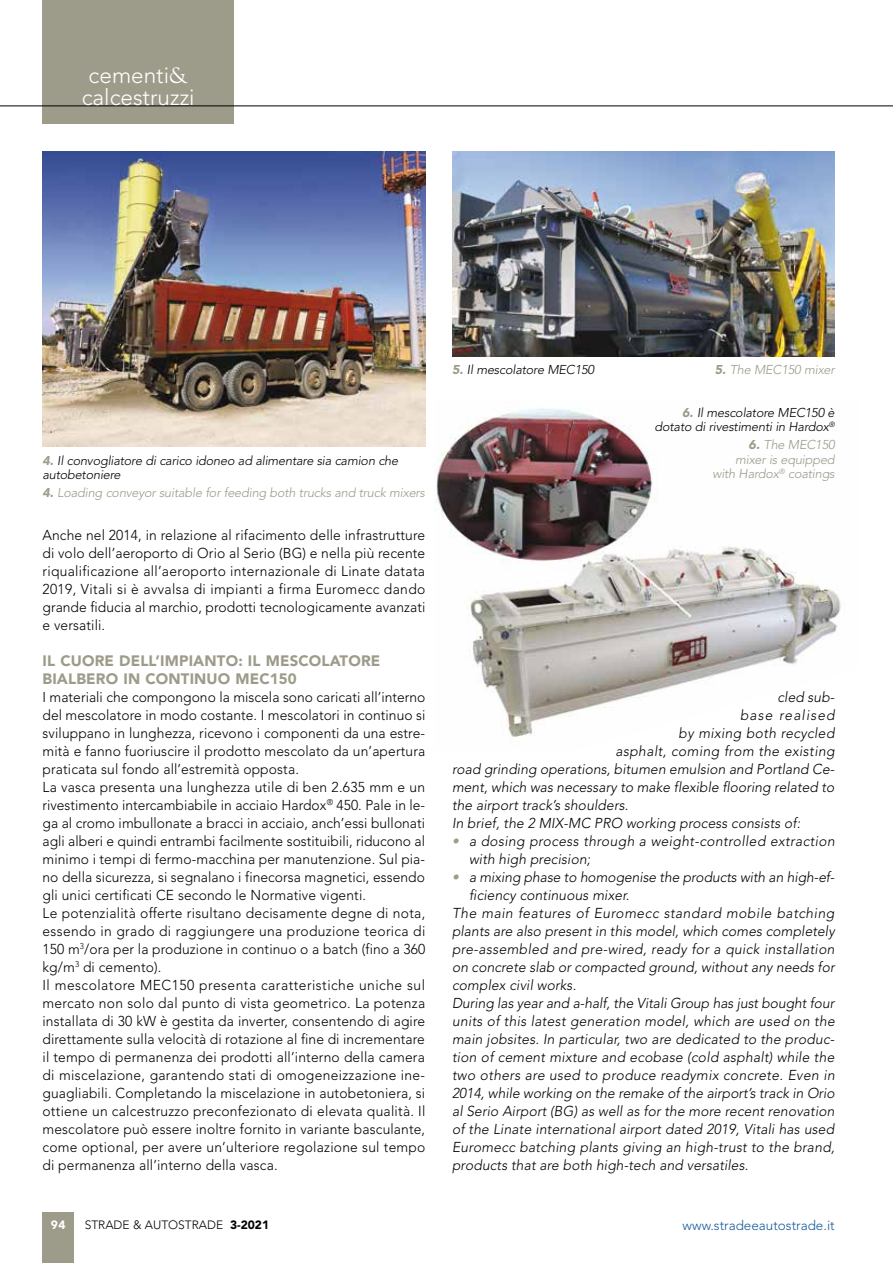
<style>
.page{position:relative;width:893px;height:1263px;background:#fff}
.page>*{position:absolute;margin:0;border:0;box-sizing:border-box;transform-origin:0 0}
.t1{font:300 22.5px/22.5px "Avenir";color:#fff;text-align:center}
.t2{font:900 15px/18px "Avenir";letter-spacing:.01em;color:#9d9b8a}
.t3{font:300 14.25px/18px "Avenir";letter-spacing:.01em;color:#000;text-align:justify}
.t4{font:italic 300 14.25px "Avenir";letter-spacing:.01em;color:#000}
.t5{font:italic 300 14.25px/18px "Avenir";letter-spacing:.03em;color:#000}
.t6{font:italic 300 14.25px "Avenir";letter-spacing:.04em;color:#000}
.t7{font:italic 300 14.25px "Avenir";letter-spacing:.08em;color:#000}
.t8{font:300 13.5px "Avenir";color:#165b9a}
.t9{font:italic 300 12.75px/14.2px "Avenir";letter-spacing:-.015em;color:#000}
.t10{font:italic 300 12.75px/14.2px "Avenir";letter-spacing:-.015em;color:#9d9b8a;text-align:right}
.t11{font:300 12px "Avenir";color:#000}
.t12{font:900 12px "Avenir";color:#fff}
.s1{font-family:"Goudy Std";font-weight:400}
.s2{font-weight:900;color:#9d9b8a}
.s3{font-weight:900}
.s4{color:#9d9b8a}
</style>
<div class="page">
<div style="left:43px;top:0;width:191px;height:124px;background:#9d9b8a"></div>
<hr style="left:0;top:106px;width:893px;height:1px;background:#000">
<div style="left:42px;top:1212px;width:32px;height:51px;background:#9d9b8a"></div>
<img style="left:42px;top:151px;width:383px;height:296px">
<img style="left:452px;top:151px;width:383px;height:206px">
<img style="left:435px;top:408px;width:406px;height:331px">
<h1 class="t1" style="left:82px;top:64px;width:114px">cementi<span class="s1">&amp; </span>calcestruzzi</h1>
<p class="t9" style="left:42px;top:453px;width:357px"><span class="s2">4.</span> Il convogliatore di carico idoneo ad alimentare sia camion che autobetoniere</p>
<p class="t10" style="left:42px;top:486px;width:384px"><span class="s3">4.</span> Loading conveyor suitable for feeding both trucks and truck mixers</p>
<p class="t3" style="left:43px;top:526px;width:384px">Anche nel 2014, in relazione al rifacimento delle infrastrutture di volo dell’aeroporto di Orio al Serio (BG) e nella più recente riqualificazione all’aeroporto internazionale di Linate datata 2019, Vitali si è avvalsa di impianti a firma Euromecc dando grande fiducia al marchio, prodotti tecnologicamente avanzati e versatili.</p>
<p class="t2" style="left:43px;top:652px;width:339px">IL CUORE DELL’IMPIANTO: IL MESCOLATORE<br>BIALBERO IN CONTINUO MEC150</p>
<p class="t3" style="left:43px;top:688px;width:384px;text-align:left">I materiali che compongono la miscela sono caricati all’interno del mescolatore in modo costante. I mescolatori in continuo si sviluppano in lunghezza, ricevono i componenti da una estre&shy;mità e fanno fuoriuscire il prodotto mescolato da un’apertura praticata sul fondo all’estremità opposta.<br>La vasca presenta una lunghezza utile di ben 2.635 mm e un rivestimento intercambiabile in acciaio Hardox<sup>®</sup> 450. Pale in le&shy;ga al cromo imbullonate a bracci in acciaio, anch’essi bullonati agli alberi e quindi entrambi facilmente sostituibili, riducono al minimo i tempi di fermo-macchina per manutenzione. Sul pia&shy;no della sicurezza, si segnalano i finecorsa magnetici, essendo gli unici certificati CE secondo le Normative vigenti.<br>Le potenzialità offerte risultano decisamente degne di nota, essendo in grado di raggiungere una produzione teorica di 150 m<sup>3</sup>/ora per la produzione in continuo o a batch (fino a 360 kg/m<sup>3</sup> di cemento).<br>Il mescolatore MEC150 presenta caratteristiche uniche sul mercato non solo dal punto di vista geometrico. La potenza installata di 30 kW è gestita da inverter, consentendo di agire direttamente sulla velocità di rotazione al fine di incrementare il tempo di permanenza dei prodotti all’interno della camera di miscelazione, garantendo stati di omogeneizzazione ine&shy;guagliabili. Completando la miscelazione in autobetoniera, si ottiene un calcestruzzo preconfezionato di elevata qualità. Il mescolatore può essere inoltre fornito in variante basculante, come optional, per avere un’ulteriore regolazione sul tempo di permanenza all’interno della vasca.</p>
<p class="t9" style="left:452px;top:362px;width:144px"><span class="s2">5.</span> Il mescolatore MEC150</p>
<p class="t10" style="left:715px;top:362px;width:121px"><span class="s3">5.</span> The MEC150 mixer</p>
<p class="t9" style="left:654px;top:405px;width:182px;text-align:right"><span class="s2">6.</span> Il mescolatore MEC150 è dotato di rivestimenti in Hardox<sup>®</sup></p>
<p class="t10" style="left:713px;top:438px;width:124px"><span class="s3">6.</span> The MEC150<br>mixer is equipped with Hardox<sup>®</sup> coatings</p>
<p class="t4" style="left:777px;top:689px;width:59px">cled sub-</p>
<p class="t7" style="left:740px;top:707px;width:96px">base realised</p>
<p class="t4" style="left:678px;top:725px;width:157px">by mixing both recycled</p>
<p class="t5" style="left:615px;top:742px;width:221px">asphalt, coming from the existing</p>
<p class="t4" style="left:452px;top:761px;width:384px">road grinding operations, bitumen emulsion and Portland Ce-</p>
<p class="t4" style="left:452px;top:779px;width:384px">ment, which was necessary to make flexible flooring related to</p>
<p class="t4" style="left:452px;top:797px;width:178px">the airport track’s shoulders.</p>
<p class="t4" style="left:452px;top:815px;width:350px">In brief, the 2 MIX-MC PRO working process consists of:</p>
<p class="t5" style="left:469px;top:832px;width:367px;text-indent:-17px"><span class="s4">•</span> a dosing process through a weight-controlled extraction with high precision;</p>
<p class="t4" style="left:452px;top:869px;width:384px"><span class="s4">•</span> a mixing phase to homogenise the products with an high-ef-</p>
<p class="t4" style="left:469px;top:887px;width:162px">ficiency continuous mixer.</p>
<p class="t6" style="left:452px;top:905px;width:384px">The main features of Euromecc standard mobile batching</p>
<p class="t4" style="left:452px;top:923px;width:384px">plants are also present in this model, which comes completely</p>
<p class="t4" style="left:452px;top:941px;width:384px">pre-assembled and pre-wired, ready for a quick installation</p>
<p class="t4" style="left:452px;top:959px;width:384px">on concrete slab or compacted ground, without any needs for</p>
<p class="t4" style="left:452px;top:977px;width:126px">complex civil works.</p>
<p class="t4" style="left:452px;top:995px;width:384px">During las year and a-half, the Vitali Group has just bought four</p>
<p class="t4" style="left:452px;top:1013px;width:384px">units of this latest generation model, which are used on the</p>
<p class="t4" style="left:452px;top:1031px;width:384px">main jobsites. In particular, two are dedicated to the produc-</p>
<p class="t4" style="left:452px;top:1049px;width:384px">tion of cement mixture and ecobase (cold asphalt) while the</p>
<p class="t4" style="left:452px;top:1067px;width:384px">two others are used to produce readymix concrete. Even in</p>
<p class="t4" style="left:452px;top:1085px;width:384px">2014, while working on the remake of the airport’s track in Orio</p>
<p class="t4" style="left:452px;top:1103px;width:384px">al Serio Airport (BG) as well as for the more recent renovation</p>
<p class="t4" style="left:452px;top:1121px;width:384px">of the Linate international airport dated 2019, Vitali has used</p>
<p class="t4" style="left:452px;top:1139px;width:384px">Euromecc batching plants giving an high-trust to the brand,</p>
<p class="t4" style="left:452px;top:1157px;width:298px">products that are both high-tech and versatiles.</p>
<p class="t12" style="left:51px;top:1217px;width:16px">94</p>
<p class="t11" style="left:85px;top:1217px;width:186px">STRADE &amp; AUTOSTRADE <span class="s3">3-2021</span></p>
<p class="t8" style="left:683px;top:1217px;width:154px">www.stradeeautostrade.it</p>
</div>
